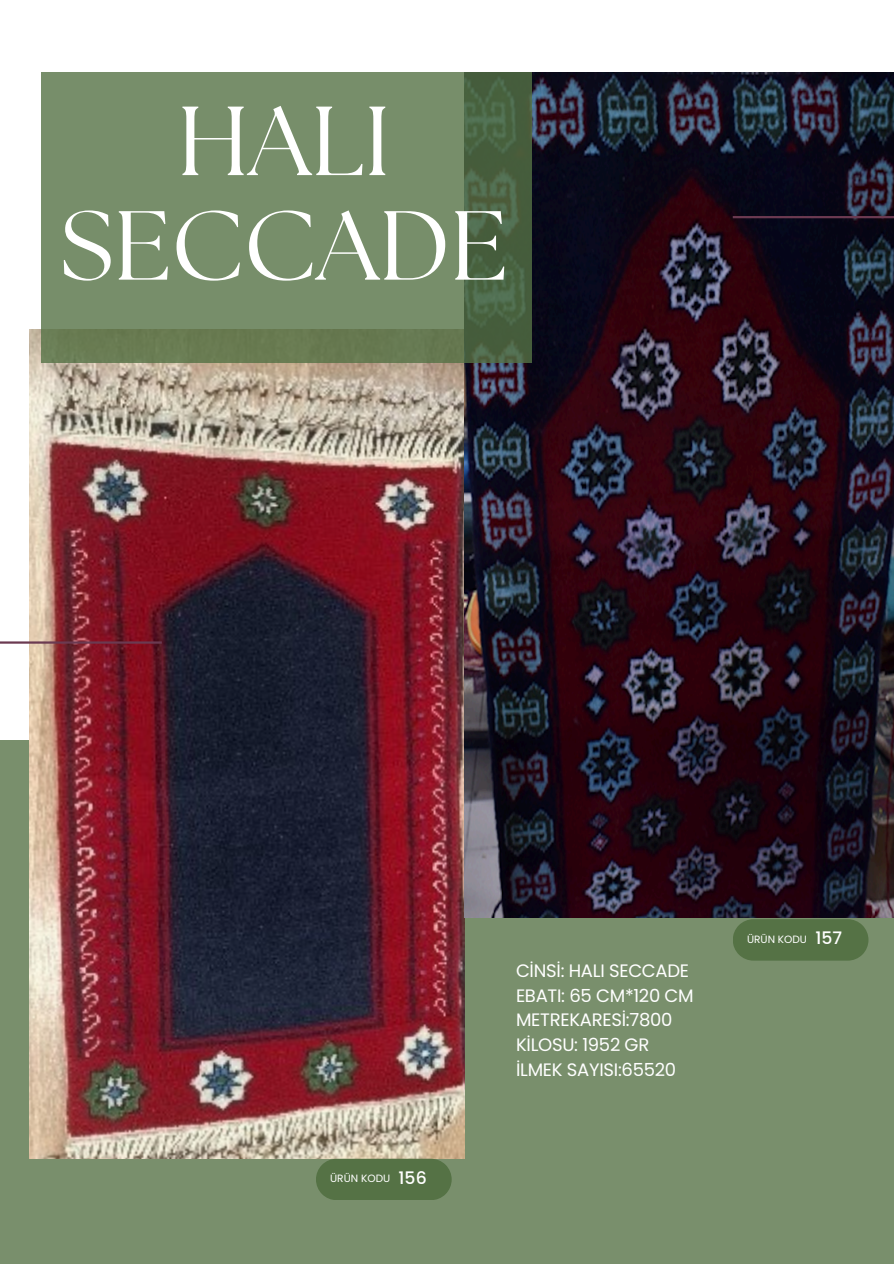
<style>
.page{position:relative;width:894px;height:1264px;background:#fff}
.page>*{position:absolute;margin:0;border:0;box-sizing:border-box;transform-origin:0 0}
.t1{font:97.8px/104.6px "The Seasons";color:#fff;text-align:center}
.t2{font:18px/24.8px "Poppins";letter-spacing:-.015em;color:#fff}
.t3{font:500 17.25px "Poppins";color:#fff}
.t4{font:10.5px "Poppins";color:#fff}
</style>
<div class="page">
<div style="left:0;top:739px;width:893px;height:524px;background:#798f6c"></div>
<img style="left:30px;top:329px;width:434px;height:829px">
<img style="left:464px;top:72px;width:429px;height:845px">
<svg style="left:41px;top:72px;width:490px;height:290px;background:#728864"></svg>
<hr style="left:732px;top:216px;width:161px;height:2px;background:#6b3a51">
<hr style="left:0;top:641px;width:162px;height:2px;background:#6b3a51">
<svg style="left:316px;top:1158px;width:135px;height:42px;background:#597549"></svg>
<div style="left:733px;top:919px;width:135px;height:41px;background:#557245"></div>
<p class="t1" style="left:60px;top:95px;width:449px">HALI<br>SECCADE</p>
<p class="t4" style="left:330px;top:1170px;width:62px">ÜRÜN KODU</p>
<p class="t3" style="left:398px;top:1165px;width:30px">156</p>
<p class="t2" style="left:516px;top:958px;width:179px">CİNSİ: HALI SECCADE<br>EBATI: 65 CM*120 CM<br>METREKARESİ:7800<br>KİLOSU: 1952 GR<br>İLMEK SAYISI:65520</p>
<p class="t4" style="left:746px;top:931px;width:62px">ÜRÜN KODU</p>
<h3 class="t3" style="left:815px;top:926px;width:28px">157</h3>
</div>
